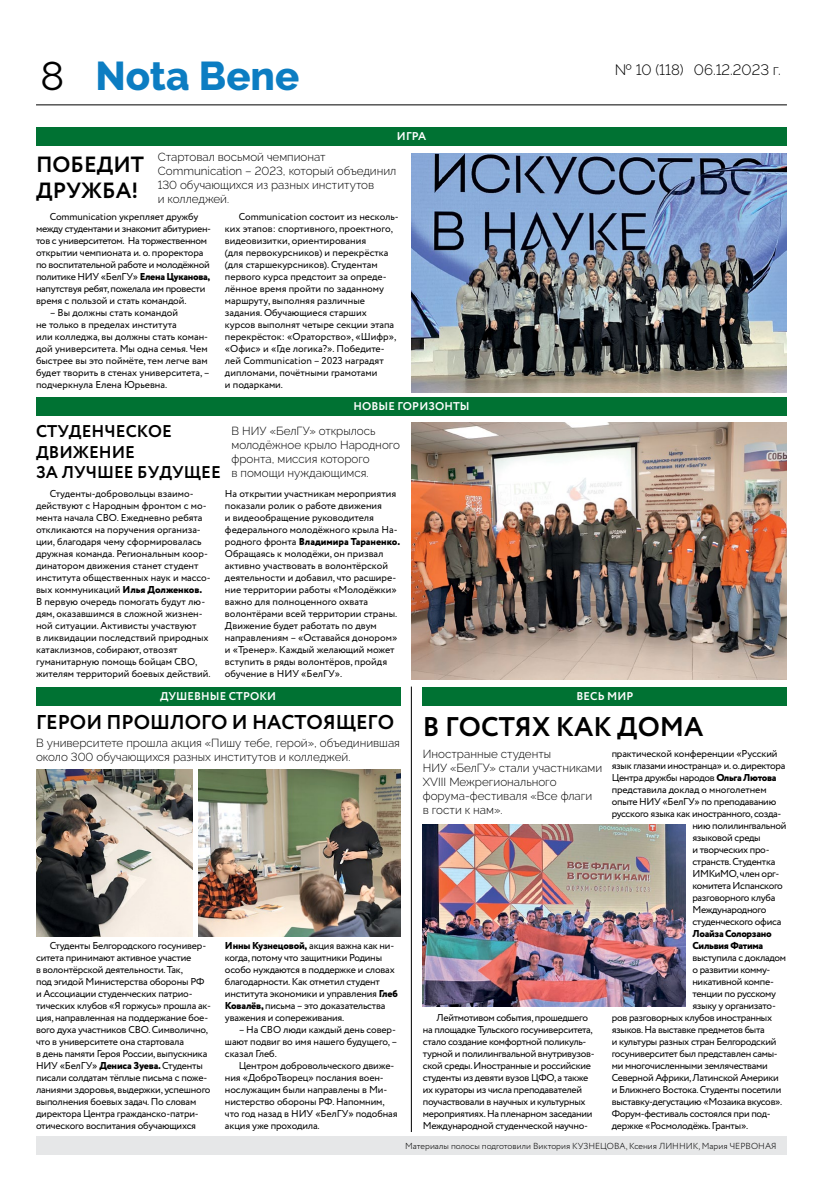
<style>
.page{position:relative;width:823px;height:1191px;background:#fff}
.page>*{position:absolute;margin:0;border:0;box-sizing:border-box;transform-origin:0 0}
.t1{font:800 40.1px "Raleway";color:#0c7dc2}
.t2{font:700 22px/26.4px "Circe";color:#000}
.t3{font:700 20px "Circe";color:#000}
.t4{font:700 17px/20.4px "Circe";color:#000}
.t5{font:300 15px "Raleway";color:#000}
.t6{font:300 11.6px/14px "Raleway";color:#000}
.t7{font:700 11.3px "Circe";letter-spacing:.01em;color:#fff}
.t8{font:10px/12px "Circe";letter-spacing:-.02em;color:#000}
.t9{font:10px/12px "Circe";color:#000}
.t10{font:800 10px/12px "Circe";letter-spacing:-.03em;color:#000}
.t11{font:300 8.7px "Circe";color:#000}
.s1{font-weight:400;color:#000}
.s2{font-weight:800}
.s3{font-size:27px}
</style>
<div class="page">
<hr style="left:36px;top:105px;width:750px;height:1px;background:#000">
<div style="left:36px;top:127px;width:750px;height:19px;background:#007233"></div>
<div style="left:36px;top:686px;width:364px;height:19px;background:#007233"></div>
<div style="left:422px;top:686px;width:364px;height:19px;background:#007233"></div>
<div style="left:36px;top:1135px;width:750px;height:19px;background:#e6e7e8"></div>
<div style="left:36px;top:397px;width:750px;height:19px;background:#007233"></div>
<img style="left:411px;top:153px;width:375px;height:239px">
<img style="left:411px;top:423px;width:375px;height:256px">
<img style="left:198px;top:769px;width:202px;height:167px">
<img style="left:422px;top:824px;width:263px;height:183px">
<img style="left:36px;top:769px;width:157px;height:167px">
<hr style="left:411px;top:686px;width:1px;height:446px;background:#000">
<h1 class="t1" style="left:41px;top:54px;width:260px"><span class="s1">8</span> Nota Bene</h1>
<p class="t7" style="left:397px;top:129px;width:31px">ИГРА</p>
<h2 class="t2" style="left:36px;top:152px;width:109px">ПОБЕДИТ<br>ДРУЖБА!</h2>
<p class="t6" style="left:158px;top:150px;width:240px">Стартовал восьмой чемпионат<br>Communication – 2023, который объединил<br>130 обучающихся из разных институтов<br>и колледжей.</p>
<p class="t8" style="left:36px;top:211px;width:176px;text-indent:14px">Communication укрепляет дружбу между студентами и знакомит абитуриен&shy;тов с университетом. На торжественном открытии чемпионата и. о. проректора по воспитательной работе и молодёжной политике НИУ «БелГУ» <span class="s2">Елена Цуканова, </span>напутствуя ребят, пожелала им провести время с пользой и стать командой.</p>
<p class="t9" style="left:36px;top:307px;width:175px;text-indent:14px">– Вы должны стать командой<br>не только в пределах института<br>или колледжа, вы должны стать коман&shy;дой университета. Мы одна семья. Чем быстрее вы это поймёте, тем легче вам будет творить в стенах университета, – подчеркнула Елена Юрьевна.</p>
<p class="t9" style="left:225px;top:211px;width:175px;text-indent:14px">Communication состоит из несколь&shy;ких этапов: спортивного, проектного, видеовизитки, ориентирования<br>(для первокурсников) и перекрёстка (для старшекурсников). Студентам первого курса предстоит за опреде&shy;лённое время пройти по заданному маршруту, выполняя различные задания. Обучающиеся старших курсов выполнят четыре секции этапа перекрёсток: «Ораторство», «Шифр», «Офис» и «Где логика?». Победите&shy;лей Communication – 2023 наградят дипломами, почётными грамотами<br>и подарками.</p>
<p class="t7" style="left:353px;top:399px;width:118px">НОВЫЕ ГОРИЗОНТЫ</p>
<h3 class="t4" style="left:36px;top:422px;width:186px">СТУДЕНЧЕСКОЕ<br>ДВИЖЕНИЕ<br>ЗА ЛУЧШЕЕ БУДУЩЕЕ</h3>
<p class="t6" style="left:231px;top:424px;width:170px">В НИУ «БелГУ» открылось молодёжное крыло Народного фронта, миссия которого<br>в помощи нуждающимся.</p>
<p class="t9" style="left:36px;top:488px;width:176px;text-indent:14px">Студенты-добровольцы взаимо&shy;действуют с Народным фронтом с мо&shy;мента начала СВО. Ежедневно ребята откликаются на поручения организа&shy;ции, благодаря чему сформировалась дружная команда. Региональным коор&shy;динатором движения станет студент института общественных наук и массо&shy;вых коммуникаций <span class="s2">Илья Долженков.<br></span>В первую очередь помогать будут лю&shy;дям, оказавшимся в сложной жизнен&shy;ной ситуации. Активисты участвуют<br>в ликвидации последствий природных катаклизмов, собирают, отвозят гуманитарную помощь бойцам СВО, жителям территорий боевых действий.</p>
<p class="t9" style="left:225px;top:488px;width:177px">На открытии участникам мероприятия показали ролик о работе движения<br>и видеообращение руководителя федерального молодёжного крыла На&shy;родного фронта <span class="s2">Владимира Тараненко.<br></span>Обращаясь к молодёжи, он призвал активно участвовать в волонтёрской деятельности и добавил, что расшире&shy;ние территории работы «Молодёжки» важно для полноценного охвата волонтёрами всей территории страны.<br>Движение будет работать по двум направлениям – «Оставайся донором» и «Тренер». Каждый желающий может вступить в ряды волонтёров, пройдя обучение в НИУ «БелГУ».</p>
<h3 class="t5" style="left:614px;top:61px;width:167px">№ 10 (118) 06.12.2023 г.</h3>
<p class="t7" style="left:160px;top:688px;width:117px">ДУШЕВНЫЕ СТРОКИ</p>
<p class="t7" style="left:576px;top:688px;width:58px">ВЕСЬ МИР</p>
<h3 class="t3" style="left:36px;top:708px;width:668px">ГЕРОИ ПРОШЛОГО И НАСТОЯЩЕГО <span class="s3">В ГОСТЯХ КАК ДОМА</span></h3>
<p class="t6" style="left:36px;top:736px;width:365px">В университете прошла акция «Пишу тебе, герой», объединившая около 300 обучающихся разных институтов и колледжей.</p>
<p class="t6" style="left:422px;top:747px;width:181px">Иностранные студенты<br>НИУ «БелГУ» стали участниками<br>XVIII Межрегионального форума-фестиваля «Все флаги<br>в гости к нам».</p>
<p class="t8" style="left:611px;top:748px;width:167px">практической конференции «Русский</p>
<p class="t8" style="left:611px;top:760px;width:175px">язык глазами иностранца» и. о. директора</p>
<p class="t8" style="left:611px;top:772px;width:166px">Центра дружбы народов <span class="s2">Ольга Лютова</span></p>
<p class="t8" style="left:611px;top:784px;width:156px">представила доклад о многолетнем</p>
<p class="t8" style="left:611px;top:796px;width:166px">опыте НИУ «БелГУ» по преподаванию</p>
<p class="t8" style="left:611px;top:808px;width:171px">русского языка как иностранного, созда-</p>
<p class="t8" style="left:692px;top:820px;width:95px">нию полилингвальной</p>
<p class="t8" style="left:692px;top:832px;width:70px">языковой среды</p>
<p class="t8" style="left:692px;top:844px;width:79px">и творческих про-</p>
<p class="t8" style="left:692px;top:856px;width:84px">странств. Студентка</p>
<p class="t8" style="left:692px;top:868px;width:88px">ИМКиМО, член орг-</p>
<p class="t8" style="left:692px;top:880px;width:92px">комитета Испанского</p>
<p class="t8" style="left:692px;top:892px;width:84px">разговорного клуба</p>
<p class="t8" style="left:692px;top:904px;width:75px">Международного</p>
<p class="t8" style="left:692px;top:916px;width:90px">студенческого офиса</p>
<p class="t10" style="left:692px;top:928px;width:81px">Лоайза Солорзано<br>Сильвия Фатима</p>
<p class="t8" style="left:692px;top:952px;width:95px">выступила с докладом</p>
<p class="t8" style="left:692px;top:964px;width:80px">о развитии комму-</p>
<p class="t8" style="left:692px;top:976px;width:83px">никативной компе-</p>
<p class="t8" style="left:692px;top:988px;width:85px">тенции по русскому</p>
<p class="t8" style="left:692px;top:1000px;width:85px">языку у организато-</p>
<p class="t8" style="left:611px;top:1012px;width:162px">ров разговорных клубов иностранных</p>
<p class="t8" style="left:611px;top:1024px;width:154px">языков. На выставке предметов быта</p>
<p class="t8" style="left:611px;top:1036px;width:166px">и культуры разных стран Белгородский</p>
<p class="t8" style="left:611px;top:1048px;width:167px">госуниверситет был представлен самы-</p>
<p class="t8" style="left:611px;top:1060px;width:157px">ми многочисленными землячествами</p>
<p class="t8" style="left:611px;top:1072px;width:168px">Северной Африки, Латинской Америки</p>
<p class="t8" style="left:611px;top:1084px;width:171px">и Ближнего Востока. Студенты посетили</p>
<p class="t8" style="left:611px;top:1096px;width:172px">выставку-дегустацию «Мозаика вкусов».</p>
<p class="t8" style="left:611px;top:1108px;width:160px">Форум-фестиваль состоялся при под-</p>
<p class="t8" style="left:611px;top:1120px;width:138px">держке «Росмолодёжь. Гранты».</p>
<p class="t8" style="left:36px;top:940px;width:176px;text-indent:14px">Студенты Белгородского госунивер&shy;ситета принимают активное участие<br>в волонтёрской деятельности. Так,<br>под эгидой Министерства обороны РФ и Ассоциации студенческих патрио&shy;тических клубов «Я горжусь» прошла ак&shy;ция, направленная на поддержание бое&shy;вого духа участников СВО. Символично, что в университете она стартовала<br>в день памяти Героя России, выпускника НИУ «БелГУ» <span class="s2">Дениса Зуева.</span> Студенты писали солдатам тёплые письма с поже&shy;ланиями здоровья, выдержки, успешного выполнения боевых задач. По словам директора Центра гражданско-патри&shy;отического воспитания обучающихся</p>
<p class="t8" style="left:225px;top:940px;width:174px"><span class="s2">Инны Кузнецовой,</span> акция важна как ни&shy;когда, потому что защитники Родины особо нуждаются в поддержке и словах благодарности. Как отметил студент института экономики и управления <span class="s2">Глеб Ковалёв,</span> письма – это доказательства уважения и сопереживания.</p>
<p class="t8" style="left:422px;top:1012px;width:173px;text-indent:14px">Лейтмотивом события, прошедшего на площадке Тульского госуниверситета, стало создание комфортной поликуль&shy;турной и полилингвальной внутривузов&shy;ской среды. Иностранные и российские студенты из девяти вузов ЦФО, а также их кураторы из числа преподавателей поучаствовали в научных и культурных мероприятиях. На пленарном заседании Международной студенческой научно-</p>
<p class="t8" style="left:225px;top:1024px;width:174px;text-align:justify;text-indent:14px">– На СВО люди каждый день совер&shy;шают подвиг во имя нашего будущего, – сказал Глеб.</p>
<p class="t8" style="left:225px;top:1060px;width:174px;text-indent:14px">Центром добровольческого движе&shy;ния «ДоброТворец» послания воен&shy;нослужащим были направлены в Ми&shy;нистерство обороны РФ. Напомним, что год назад в НИУ «БелГУ» подобная акция уже проходила.</p>
<p class="t11" style="left:405px;top:1140px;width:373px">Материалы полосы подготовили Виктория КУЗНЕЦОВА, Ксения ЛИННИК, Мария ЧЕРВОНАЯ</p>
</div>
